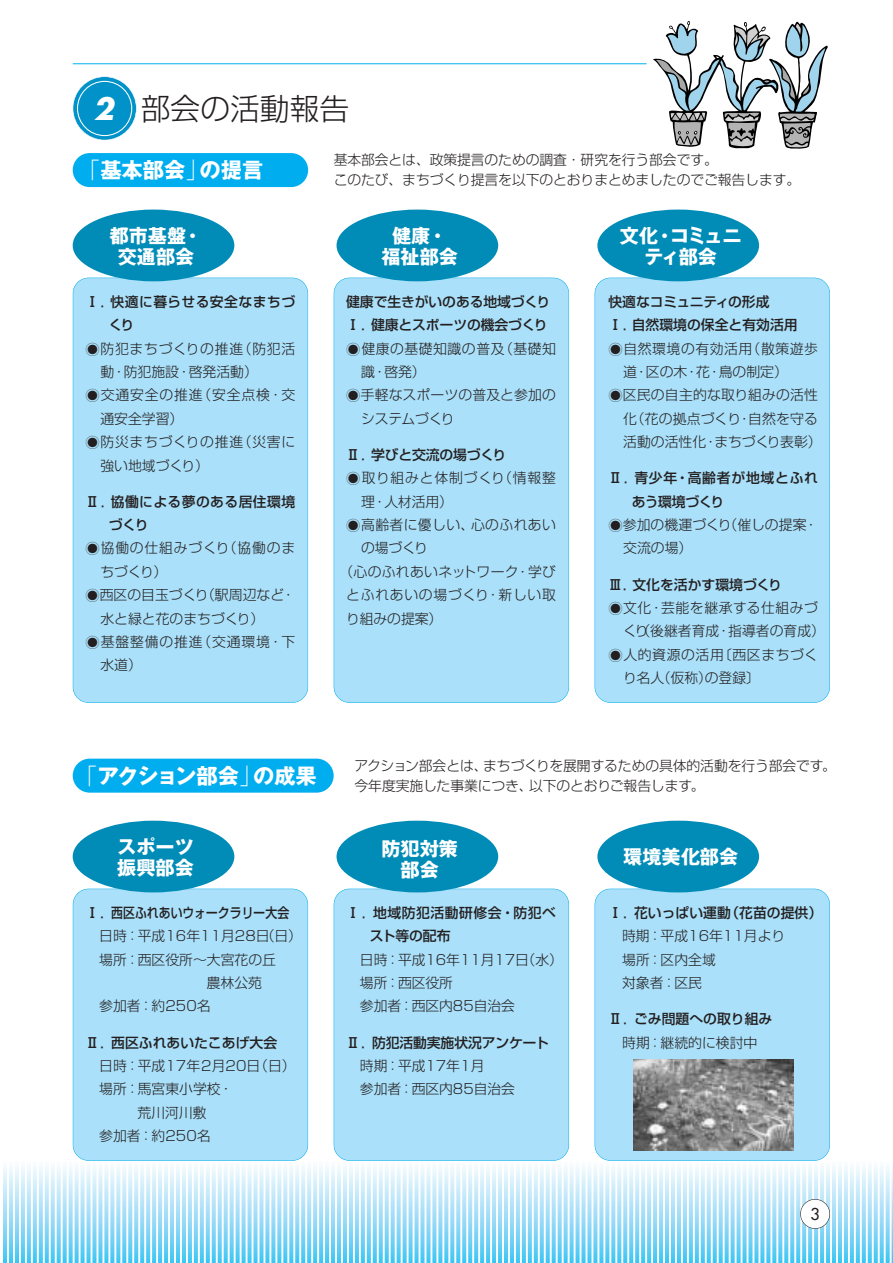
<style>
.page{position:relative;width:893px;height:1263px;background:#fff}
.page>*{position:absolute;margin:0;border:0;box-sizing:border-box;transform-origin:0 0}
.t1{font:300 29.7px "Shin Go";color:#231f20}
.t2{font:700 21.3px "Gothic MB101";letter-spacing:-.03em;color:#fff}
.t3{font:700 21.3px "Gothic MB101";color:#fff}
.t4{font:700 19.2px/21.3px "Gothic MB101";color:#fff;text-align:center}
.t5{font:700 19.2px/21.3px "Gothic MB101";letter-spacing:-.085em;color:#fff;text-align:center}
.t6{font:15.9px "Futura";color:#231f20}
.t7{font:300 13.8px/23.4px "Shin Go";color:#231f20}
.t8{font:500 13.8px "Shin Go";color:#231f20}
.t9{font:300 13.8px "Shin Go";letter-spacing:.06em;color:#231f20}
.t10{font:300 13.8px "Shin Go";letter-spacing:.05em;color:#231f20}
.t11{font:500 13.8px/23.4px "Shin Go";letter-spacing:.035em;color:#231f20}
.t12{font:300 13.8px "Shin Go";letter-spacing:.04em;color:#231f20}
.t13{font:300 13.8px "Shin Go";letter-spacing:.045em;color:#231f20}
.t14{font:300 13.8px "Shin Go";letter-spacing:.025em;color:#231f20}
.t15{font:300 13.8px "Shin Go";letter-spacing:.03em;color:#231f20}
.t16{font:500 13.8px "Shin Go";letter-spacing:.055em;color:#231f20}
.t17{font:500 13.8px "Shin Go";letter-spacing:.03em;color:#231f20}
.t18{font:500 13.8px "Shin Go";letter-spacing:-.04em;color:#231f20}
.s1{font-family:"Futura";font-weight:700;font-style:italic;color:#fff}
.s2{font-family:"Midashi Go MB31";font-weight:400}
.s3{font-family:"Number Gaiji";font-weight:400}
</style>
<div class="page">
<svg style="left:3px;top:1166px;width:886px;height:97px"></svg>
<svg style="left:73px;top:77px;width:63px;height:63px"></svg>
<div style="left:73px;top:76px;width:63px;height:64px;border:1px solid #fff;border-radius:50%"></div>
<svg style="left:77px;top:81px;width:55px;height:55px;background:#24a1cf"></svg>
<hr style="left:73px;top:64px;width:573px;height:1px;background:#00aeef">
<div style="left:800px;top:1199px;width:29px;height:30px;background:#fff;border-radius:50%"></div>
<div style="left:800px;top:1199px;width:30px;height:30px;border:1px solid #231f20;border-radius:50%"></div>
<svg style="left:653px;top:21px;width:174px;height:128px"></svg>
<div style="left:73px;top:889px;width:235px;height:272px;background:#aae0f9;border-radius:16px"></div>
<div style="left:73px;top:889px;width:235px;height:272px;border:1px solid #00aeef;border-radius:16px"></div>
<div style="left:334px;top:889px;width:235px;height:272px;background:#aae0f9;border-radius:16px"></div>
<div style="left:333px;top:889px;width:236px;height:272px;border:1px solid #00aeef;border-radius:16px"></div>
<div style="left:594px;top:889px;width:235px;height:272px;background:#aae0f9;border-radius:16px"></div>
<div style="left:594px;top:889px;width:236px;height:272px;border:1px solid #00aeef;border-radius:16px"></div>
<div style="left:73px;top:759px;width:260px;height:34px;background:#00aeef;border-radius:17px"></div>
<div style="left:73px;top:821px;width:161px;height:71px;background:#008cb7;border-radius:50%"></div>
<div style="left:336px;top:821px;width:162px;height:71px;background:#008cb7;border-radius:50%"></div>
<div style="left:597px;top:821px;width:162px;height:71px;background:#008cb7;border-radius:50%"></div>
<div style="left:73px;top:278px;width:235px;height:425px;background:#aae0f9;border-radius:16px"></div>
<div style="left:73px;top:278px;width:235px;height:425px;border:1px solid #00aeef;border-radius:16px"></div>
<div style="left:334px;top:278px;width:235px;height:425px;background:#aae0f9;border-radius:16px"></div>
<div style="left:333px;top:278px;width:236px;height:425px;border:1px solid #00aeef;border-radius:16px"></div>
<div style="left:594px;top:278px;width:235px;height:425px;background:#aae0f9;border-radius:16px"></div>
<div style="left:594px;top:278px;width:236px;height:425px;border:1px solid #00aeef;border-radius:16px"></div>
<div style="left:73px;top:210px;width:161px;height:71px;background:#008cb7;border-radius:50%"></div>
<div style="left:336px;top:210px;width:162px;height:71px;background:#008cb7;border-radius:50%"></div>
<div style="left:597px;top:210px;width:162px;height:71px;background:#008cb7;border-radius:50%"></div>
<div style="left:73px;top:153px;width:235px;height:34px;background:#00aeef;border-radius:17px"></div>
<img style="left:633px;top:1060px;width:160px;height:91px">
<h1 class="t1" style="left:93px;top:97px;width:257px"><span class="s1">2</span> 部会の活動報告</h1>
<h2 class="t3" style="left:79px;top:162px;width:186px"><span class="s2">「</span>基本部会<span class="s2">」</span>の提言</h2>
<p class="t7" style="left:333px;top:152px;width:468px;line-height:20.2px">基本部会とは、政策提言のための調査・研究を行う部会です。<br>このたび、まちづくり提言を以下のとおりまとめましたのでご報告します。</p>
<h3 class="t4" style="left:110px;top:228px;width:94px">都市基盤・交通部会</h3>
<h3 class="t4" style="left:381px;top:228px;width:78px">健康・福祉部会</h3>
<h3 class="t5" style="left:619px;top:228px;width:124px">文化・コミュニティ部会</h3>
<p class="t11" style="left:85px;top:291px;width:211px">Ⅰ．快適に暮らせる安全なまちづ</p>
<p class="t8" style="left:109px;top:320px;width:27px">くり</p>
<p class="t10" style="left:85px;top:343px;width:211px"><span class="s3">.</span>防犯まちづくりの推進（防犯活</p>
<p class="t7" style="left:100px;top:362px;width:159px">動・防犯施設・啓発活動）</p>
<p class="t9" style="left:85px;top:390px;width:211px"><span class="s3">.</span>交通安全の推進（安全点検・交</p>
<p class="t7" style="left:100px;top:409px;width:84px">通安全学習）</p>
<p class="t10" style="left:85px;top:437px;width:211px"><span class="s3">.</span>防災まちづくりの推進（災害に</p>
<p class="t7" style="left:100px;top:455px;width:110px">強い地域づくり）</p>
<p class="t17" style="left:85px;top:496px;width:211px">Ⅱ．協働による夢のある居住環境</p>
<p class="t8" style="left:109px;top:520px;width:41px">づくり</p>
<p class="t9" style="left:85px;top:543px;width:211px"><span class="s3">.</span>協働の仕組みづくり（協働のま</p>
<p class="t7" style="left:100px;top:562px;width:68px">ちづくり）</p>
<p class="t7" style="left:85px;top:585px;width:211px"><span class="s3">.</span>西区の目玉づくり（駅周辺など・</p>
<p class="t7" style="left:100px;top:609px;width:165px">水と緑と花のまちづくり）</p>
<p class="t9" style="left:85px;top:637px;width:211px"><span class="s3">.</span>基盤整備の推進（交通環境・下</p>
<p class="t7" style="left:100px;top:655px;width:43px">水道）</p>
<h2 class="t2" style="left:76px;top:768px;width:242px"><span class="s2">「</span>アクション部会<span class="s2">」</span>の成果</h2>
<p class="t8" style="left:346px;top:296px;width:205px">健康で生きがいのある地域づくり</p>
<p class="t8" style="left:346px;top:320px;width:203px">Ⅰ．健康とスポーツの機会づくり</p>
<p class="t12" style="left:346px;top:343px;width:211px"><span class="s3">.</span>健康の基礎知識の普及（基礎知</p>
<p class="t7" style="left:361px;top:362px;width:66px">識・啓発）</p>
<p class="t7" style="left:346px;top:385px;width:211px"><span class="s3">.</span>手軽なスポーツの普及と参加の</p>
<p class="t7" style="left:361px;top:409px;width:95px">システムづくり</p>
<p class="t8" style="left:346px;top:449px;width:162px">Ⅱ．学びと交流の場づくり</p>
<p class="t9" style="left:346px;top:473px;width:211px"><span class="s3">.</span>取り組みと体制づくり（情報整</p>
<p class="t7" style="left:361px;top:492px;width:93px">理・人材活用）</p>
<p class="t15" style="left:346px;top:520px;width:211px"><span class="s3">.</span>高齢者に優しい、心のふれあい</p>
<p class="t7" style="left:361px;top:538px;width:68px">の場づくり</p>
<p class="t14" style="left:339px;top:566px;width:218px">（心のふれあいネットワーク・学び</p>
<p class="t10" style="left:346px;top:590px;width:211px">とふれあいの場づくり・新しい取</p>
<p class="t7" style="left:346px;top:609px;width:97px">り組みの提案）</p>
<p class="t8" style="left:608px;top:296px;width:163px">快適なコミュニティの形成</p>
<p class="t8" style="left:608px;top:320px;width:191px">Ⅰ．自然環境の保全と有効活用</p>
<p class="t13" style="left:608px;top:343px;width:211px"><span class="s3">.</span>自然環境の有効活用（散策遊歩</p>
<p class="t7" style="left:623px;top:362px;width:166px">道・区の木・花・鳥の制定）</p>
<p class="t7" style="left:608px;top:385px;width:211px"><span class="s3">.</span>区民の自主的な取り組みの活性</p>
<p class="t7" style="left:623px;top:409px;width:196px">化（花の拠点づくり・自然を守る</p>
<p class="t7" style="left:623px;top:432px;width:200px">活動の活性化・まちづくり表彰）</p>
<p class="t16" style="left:608px;top:473px;width:211px">Ⅱ．青少年・高齢者が地域とふれ</p>
<p class="t18" style="left:631px;top:496px;width:94px">あう環境づくり</p>
<p class="t7" style="left:608px;top:515px;width:211px"><span class="s3">.</span>参加の機運づくり（催しの提案・</p>
<p class="t7" style="left:623px;top:538px;width:71px">交流の場）</p>
<p class="t8" style="left:608px;top:579px;width:175px">Ⅲ．文化を活かす環境づくり</p>
<p class="t12" style="left:608px;top:603px;width:211px"><span class="s3">.</span>文化・芸能を継承する仕組みづ</p>
<p class="t7" style="left:623px;top:621px;width:203px">くり（後継者育成・指導者の育成）</p>
<p class="t13" style="left:608px;top:649px;width:211px"><span class="s3">.</span>人的資源の活用〔西区まちづく</p>
<p class="t7" style="left:623px;top:668px;width:138px">り名人（仮称）の登録〕</p>
<p class="t7" style="left:354px;top:757px;width:483px;line-height:20.2px">アクション部会とは、まちづくりを展開するための具体的活動を行う部会です。今年度実施した事業につき、以下のとおりご報告します。</p>
<h3 class="t4" style="left:117px;top:838px;width:78px;text-align:left">スポーツ振興部会</h3>
<h3 class="t4" style="left:381px;top:841px;width:78px">防犯対策部会</h3>
<h3 class="t4" style="left:623px;top:848px;width:116px">環境美化部会</h3>
<p class="t8" style="left:85px;top:907px;width:205px">Ⅰ．西区ふれあいウォークラリー大会</p>
<p class="t7" style="left:99px;top:926px;width:204px">日時：平成16年11月28日（日）</p>
<p class="t7" style="left:99px;top:950px;width:178px">場所：西区役所～大宮花の丘</p>
<p class="t7" style="left:207px;top:973px;width:57px">農林公苑</p>
<p class="t7" style="left:99px;top:996px;width:113px">参加者：約250名</p>
<p class="t8" style="left:85px;top:1037px;width:193px">Ⅱ．西区ふれあいたこあげ大会</p>
<p class="t7" style="left:99px;top:1056px;width:198px">日時：平成17年2月20日（日）</p>
<p class="t7" style="left:99px;top:1079px;width:135px">場所：馬宮東小学校・</p>
<p class="t7" style="left:138px;top:1103px;width:71px">荒川河川敷</p>
<p class="t7" style="left:99px;top:1126px;width:113px">参加者：約250名</p>
<p class="t11" style="left:369px;top:902px;width:188px;text-indent:-23px">Ⅰ．地域防犯活動研修会・防犯ベスト等の配布</p>
<p class="t7" style="left:360px;top:950px;width:204px">日時：平成16年11月17日（水）場所：西区役所<br>参加者：西区内85自治会</p>
<p class="t8" style="left:346px;top:1037px;width:204px">Ⅱ．防犯活動実施状況アンケート</p>
<p class="t7" style="left:360px;top:1056px;width:156px">時期：平成17年１月<br>参加者：西区内85自治会</p>
<p class="t8" style="left:608px;top:907px;width:215px">Ⅰ．花いっぱい運動（花苗の提供）</p>
<p class="t7" style="left:622px;top:926px;width:165px">時期：平成16年11月より場所：区内全域<br>対象者：区民</p>
<p class="t8" style="left:608px;top:1014px;width:165px">Ⅱ．ごみ問題への取り組み</p>
<p class="t7" style="left:622px;top:1032px;width:137px">時期：継続的に検討中</p>
<p class="t6" style="left:810px;top:1206px;width:11px">3</p>
</div>
